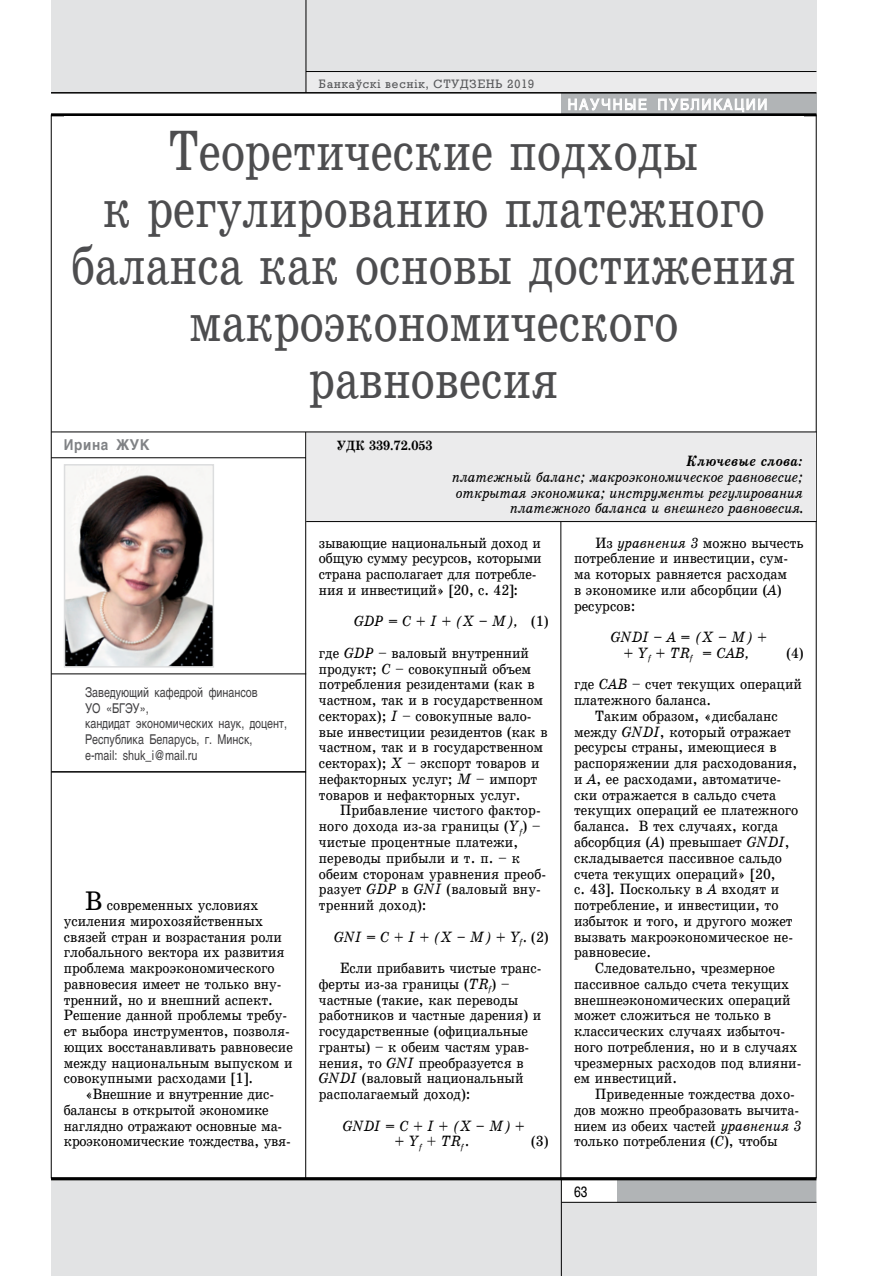
<style>
.page{position:relative;width:893px;height:1276px;background:#fff}
.page>*{position:absolute;margin:0;border:0;box-sizing:border-box;transform-origin:0 0}
.t1{font:57px/57px "School Book C";color:#4d4d4f;text-align:center;scale:.8 1}
.t2{font:15px/15.8px "School Book C";color:#000;scale:.9 1}
.t3{font:15px/15.8px "School Book C Italic";letter-spacing:-.01em;color:#000;text-align:center;scale:.9 1}
.t4{font:italic 15px "School Book C Bold";color:#000;scale:.9 1}
.t5{font:700 15px "AG Helvetica";letter-spacing:.05em;color:#808285;scale:.9 1}
.t6{font:15px "Rodeo";color:#000;scale:.9 1}
.t7{font:13.5px/15.8px "AG Helvetica";color:#414042;scale:.8 1}
.t8{font:13.5px "School Book C Bold";color:#000;scale:.9 1}
.t9{font:12px "Rodeo";letter-spacing:.08em;color:#58595b}
.s1{font-size:27px}
.s2{font-family:"School Book C"}
.s3{font-family:"School Book C Italic"}
</style>
<div class="page">
<div style="left:561px;top:1202px;width:255px;height:74px;background:#e2e3e4"></div>
<svg style="left:616px;top:1180px;width:200px;height:22px"></svg>
<div style="left:51px;top:1180px;width:510px;height:96px;background:#e2e3e4"></div>
<hr style="left:562px;top:1202px;width:254px;height:1px;background:#000">
<hr style="left:561px;top:1178px;width:1px;height:98px;background:#000">
<div style="left:51px;top:0;width:255px;height:93px;background:#e2e3e4"></div>
<div style="left:306px;top:0;width:510px;height:72px;background:#e2e3e4"></div>
<div style="left:306px;top:72px;width:510px;height:21px;background:#ebebec"></div>
<hr style="left:306px;top:0;width:1px;height:93px;background:#000">
<hr style="left:306px;top:71px;width:510px;height:1px;background:#000">
<div style="left:561px;top:94px;width:255px;height:21px;background:#b1b4b6"></div>
<svg style="left:568px;top:98px;width:79px;height:13px"></svg>
<svg style="left:658px;top:98px;width:109px;height:14px"></svg>
<hr style="left:51px;top:113px;width:765px;height:3px;background:#000">
<hr style="left:51px;top:1177px;width:765px;height:3px;background:#000">
<hr style="left:305px;top:115px;width:1px;height:1063px;background:#000">
<hr style="left:561px;top:115px;width:1px;height:1063px;background:#000">
<hr style="left:51px;top:92px;width:765px;height:2px;background:#000">
<div style="left:307px;top:432px;width:508px;height:90px;background:#ebebec"></div>
<hr style="left:306px;top:521px;width:511px;height:1px;background:#000">
<hr style="left:51px;top:457px;width:255px;height:1px;background:#000">
<hr style="left:51px;top:673px;width:255px;height:1px;background:#000">
<img style="left:67px;top:467px;width:144px;height:197px">
<div style="left:64px;top:464px;width:150px;height:203px;border:2px solid #dcddde"></div>
<hr style="left:51px;top:771px;width:255px;height:1px;background:#000">
<hr style="left:51px;top:432px;width:766px;height:1px;background:#000">
<p class="t9" style="left:319px;top:77px;width:217px">Банкаўскі веснік, СТУДЗЕНЬ 2019</p>
<h1 class="t1" style="left:71px;top:123px;width:907px">Теоретические подходы<br>к регулированию платежного баланса как основы достижения макроэкономического равновесия</h1>
<p class="t5" style="left:64px;top:437px;width:97px">Ирина ЖУК</p>
<p class="t7" style="left:85px;top:684px;width:254px">Заведующий кафедрой финансов<br>УО «БГЭУ»,<br>кандидат экономических наук, доцент,<br>Республика Беларусь, г. Минск, e-mail: shuk_i@mail.ru</p>
<p class="t2" style="left:64px;top:897px;width:256px;text-indent:21px"><span class="s1">В</span> современных условиях усиления мирохозяйственных связей стран и возрастания роли глобального вектора их развития проблема макроэкономического равновесия имеет не только вну&shy;тренний, но и внешний аспект.<br>Решение данной проблемы требу&shy;ет выбора инструментов, позволя&shy;ющих восстанавливать равновесие между национальным выпуском и совокупными расходами [1].</p>
<p class="t2" style="left:64px;top:1086px;width:254px;text-indent:21px">«Внешние и внутренние дис&shy;балансы в открытой экономике наглядно отражают основные ма&shy;кроэкономические тождества, увя-</p>
<p class="t8" style="left:337px;top:438px;width:108px">УДК 339.72.053</p>
<p class="t4" style="left:686px;top:453px;width:131px">Ключевые слова:</p>
<p class="t3" style="left:452px;top:469px;width:392px;text-align:right">платежный баланс; макроэкономическое равновесие; открытая экономика; инструменты регулирования платежного баланса и внешнего равновесия.</p>
<p class="t2" style="left:319px;top:535px;width:249px">зывающие национальный доход и общую сумму ресурсов, которыми страна располагает для потребле&shy;ния и инвестиций» [20, с. 42]:</p>
<p class="t3" style="left:354px;top:613px;width:218px">GDP = C + I + (X – M), <span class="s2">(1)</span></p>
<p class="t2" style="left:319px;top:645px;width:256px">где <span class="s3">GDP</span> – валовый внутренний продукт; <span class="s3">C</span> – совокупный объем потребления резидентами (как в частном, так и в государственном секторах); <span class="s3">I</span> – совокупные вало&shy;вые инвестиции резидентов (как в частном, так и в государственном секторах); <span class="s3">X</span> – экспорт товаров и нефакторных услуг; <span class="s3">M</span> – импорт товаров и нефакторных услуг.</p>
<p class="t2" style="left:319px;top:802px;width:254px;text-indent:21px">Прибавление чистого фактор&shy;ного дохода из-за границы (<span class="s3">Y</span><sub>f</sub>) – чистые процентные платежи, переводы прибыли и т. п. – к обеим сторонам уравнения преоб&shy;разует <span class="s3">GDP</span> в <span class="s3">GNI</span> (валовый вну&shy;тренний доход):</p>
<p class="t3" style="left:334px;top:928px;width:240px">GNI = C + I + (X – M) + Y<sub>f</sub> . <span class="s2">(2)</span></p>
<p class="t2" style="left:319px;top:960px;width:249px;text-indent:21px">Если прибавить чистые транс&shy;ферты из-за границы (<span class="s3">TR</span><sub>f</sub>) – частные (такие, как переводы работников и частные дарения) и государственные (официальные гранты) – к обеим частям урав&shy;нения, то <span class="s3">GNI</span> преобразуется в<br><span class="s3">GNDI</span> (валовый национальный располагаемый доход):</p>
<p class="t3" style="left:343px;top:1117px;width:204px">GNDI = C + I + (X – M) + + Y<sub>f</sub> <span class="s2">+</span> TR<sub>f</sub> <span class="s2">.</span></p>
<p class="t2" style="left:531px;top:1133px;width:21px">(3)</p>
<p class="t2" style="left:574px;top:535px;width:257px;text-indent:21px">Из <span class="s3">уравнения 3</span> можно вычесть потребление и инвестиции, сум&shy;ма которых равняется расходам<br>в экономике или абсорбции (<span class="s3">A</span>) ресурсов:</p>
<p class="t3" style="left:611px;top:629px;width:175px">GNDI – A = (X – M) + + Y<sub>f</sub> + TR<sub>f</sub> = CAB,</p>
<p class="t2" style="left:574px;top:637px;width:257px;line-height:31.5px;text-align:right">(4)<br>где <span class="s3">CAB</span> – счет текущих операций</p>
<p class="t2" style="left:574px;top:692px;width:154px">платежного баланса.</p>
<p class="t2" style="left:595px;top:708px;width:204px">Таким образом, «дисбаланс</p>
<p class="t2" style="left:574px;top:724px;width:242px">между <span class="s3">GNDI</span>, который отражает</p>
<p class="t2" style="left:574px;top:739px;width:227px">ресурсы страны, имеющиеся в</p>
<p class="t2" style="left:574px;top:755px;width:250px">распоряжении для расходования,</p>
<p class="t2" style="left:574px;top:771px;width:232px">и <span class="s3">A</span>, ее расходами, автоматиче-</p>
<p class="t2" style="left:574px;top:787px;width:226px">ски отражается в сальдо счета</p>
<p class="t2" style="left:574px;top:802px;width:251px">текущих операций ее платежного</p>
<p class="t2" style="left:574px;top:818px;width:228px">баланса. В тех случаях, когда</p>
<p class="t2" style="left:574px;top:834px;width:241px">абсорбция (<span class="s3">A</span>) превышает <span class="s3">GNDI</span>,</p>
<p class="t2" style="left:574px;top:850px;width:233px">складывается пассивное сальдо</p>
<p class="t2" style="left:574px;top:865px;width:226px">счета текущих операций» [20,</p>
<p class="t2" style="left:574px;top:881px;width:230px">с. 43]. Поскольку в <span class="s3">A</span> входят и</p>
<p class="t2" style="left:574px;top:897px;width:229px">потребление, и инвестиции, то</p>
<p class="t2" style="left:574px;top:913px;width:244px">избыток и того, и другого может</p>
<p class="t2" style="left:574px;top:928px;width:245px">вызвать макроэкономическое не-</p>
<p class="t2" style="left:574px;top:944px;width:87px">равновесие.</p>
<p class="t2" style="left:595px;top:960px;width:201px">Следовательно, чрезмерное</p>
<p class="t2" style="left:574px;top:976px;width:241px">пассивное сальдо счета текущих</p>
<p class="t2" style="left:574px;top:991px;width:242px">внешнеэкономических операций</p>
<p class="t2" style="left:574px;top:1007px;width:220px">может сложиться не только в</p>
<p class="t2" style="left:574px;top:1023px;width:236px">классических случаях избыточ-</p>
<p class="t2" style="left:574px;top:1039px;width:250px">ного потребления, но и в случаях</p>
<p class="t2" style="left:574px;top:1054px;width:254px">чрезмерных расходов под влияни-</p>
<p class="t2" style="left:574px;top:1070px;width:116px">ем инвестиций.</p>
<p class="t2" style="left:595px;top:1086px;width:223px">Приведенные тождества дохо-</p>
<p class="t2" style="left:574px;top:1102px;width:252px">дов можно преобразовать вычита-</p>
<p class="t2" style="left:574px;top:1117px;width:254px">нием из обеих частей <span class="s3">уравнения 3</span></p>
<p class="t2" style="left:574px;top:1133px;width:228px">только потребления (<span class="s3">C</span>), чтобы</p>
<p class="t6" style="left:574px;top:1183px;width:16px">63</p>
</div>
